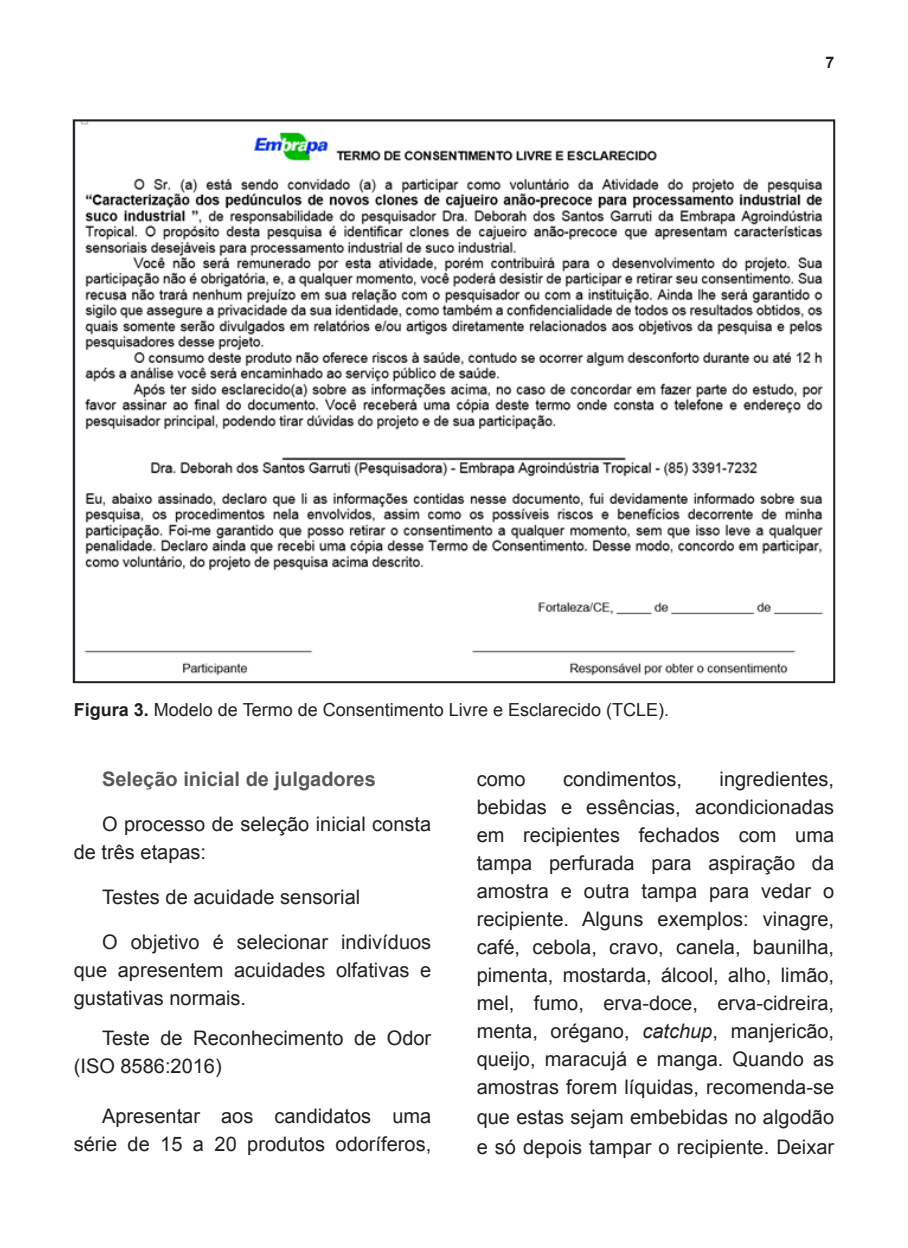
<style>
.page{position:relative;width:908px;height:1248px;background:#fff}
.page>*{position:absolute;margin:0;border:0;box-sizing:border-box;transform-origin:0 0}
.MIOLO{font:20px/28px "Arial";color:#231f20}
.TITULO_3{font:700 20px "Arial";color:#57585a}
.FIGURA_LEGENDA{font:18px "Arial";color:#231f20}
.t1{font:700 16px "Arial";color:#231f20}
.s1{font-weight:700}
.s2{font-style:italic}
</style>
<div class="page">
<img style="left:80px;top:122px;width:743px;height:554px">
<p class="t1" style="left:825px;top:52px;width:10px">7</p>
<p class="FIGURA_LEGENDA" style="left:74px;top:698px;width:596px"><span class="s1">Figura 3.</span> Modelo de Termo de Consentimento Livre e Esclarecido (TCLE).</p>
<p class="TITULO_3" style="left:102px;top:765px;width:275px">Seleção inicial de julgadores</p>
<p class="MIOLO" style="left:74px;top:810px;width:359px;text-indent:28px">O processo de seleção inicial consta de três etapas:</p>
<p class="MIOLO" style="left:102px;top:883px;width:259px">Testes de acuidade sensorial</p>
<p class="MIOLO" style="left:74px;top:928px;width:359px;text-align:justify;text-indent:28px">O objetivo é selecionar indivíduos que apresentem acuidades olfativas e gustativas normais.</p>
<p class="MIOLO" style="left:74px;top:1023px;width:359px;text-indent:28px">Teste de Reconhecimento de Odor (ISO 8586:2016)</p>
<p class="MIOLO" style="left:74px;top:1102px;width:359px;text-align:right">Apresentar aos candidatos uma série de 15 a 20 produtos odoríferos,</p>
<p class="MIOLO" style="left:476px;top:765px;width:359px;text-align:justify;text-indent:243px">ingredientes, bebidas e essências, acondicionadas em recipientes fechados com uma tampa perfurada para aspiração da amostra e outra tampa para vedar o recipiente. Alguns exemplos: vinagre, café, cebola, cravo, canela, baunilha, pimenta, mostarda, álcool, alho, limão, mel, fumo, erva-doce, erva-cidreira, menta, orégano, <span class="s2">catchup</span>, manjericão, queijo, maracujá e manga. Quando as amostras forem líquidas, recomenda-se</p>
<p class="MIOLO" style="left:476px;top:1102px;width:359px;line-height:30px">que estas sejam embebidas no algodão e só depois tampar o recipiente. Deixar</p>
<p class="MIOLO" style="left:476px;top:765px;width:50px">como</p>
<p class="MIOLO" style="left:563px;top:765px;width:120px">condimentos,</p>
</div>
